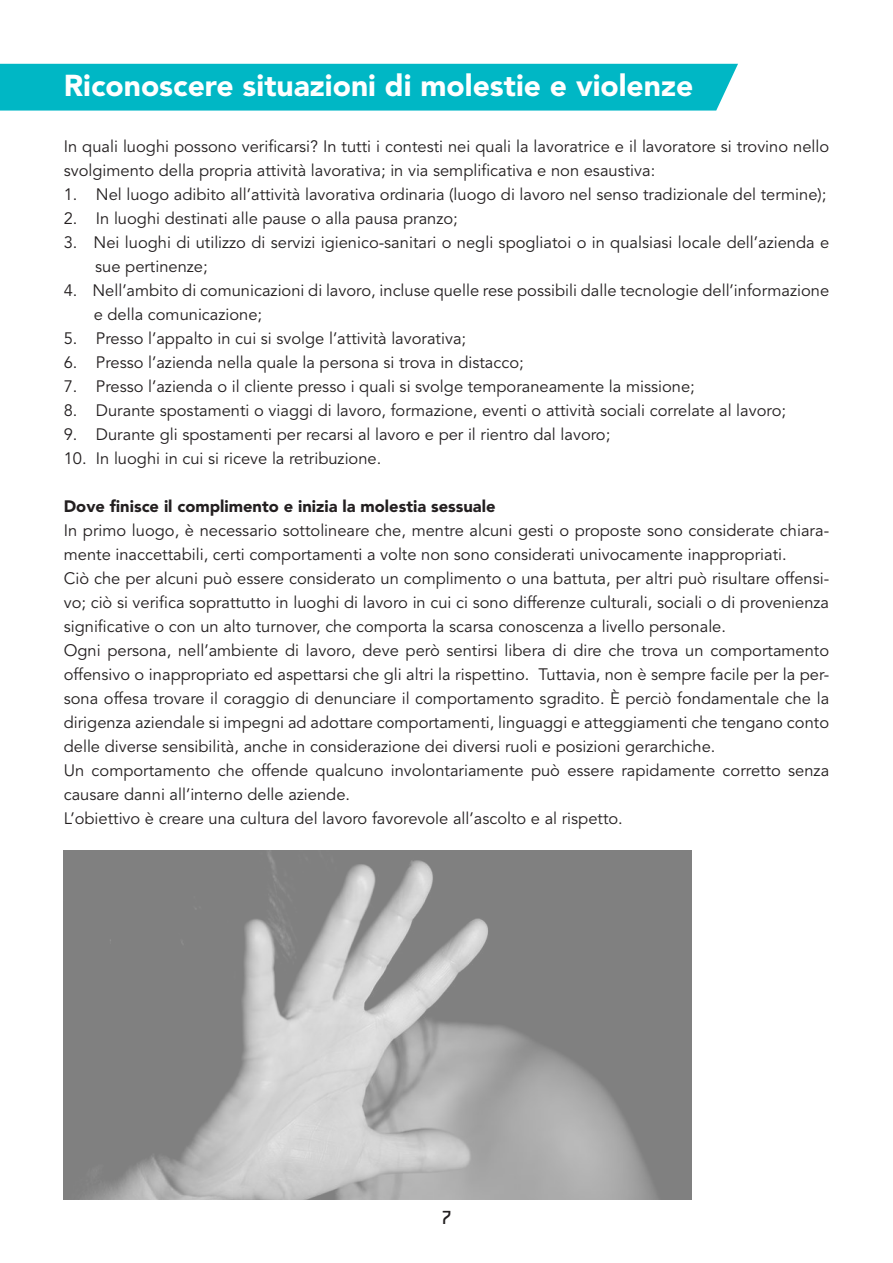
<style>
.page{position:relative;width:893px;height:1263px;background:#fff}
.page>*{position:absolute;margin:0;border:0;box-sizing:border-box;transform-origin:0 0}
.t1{font:900 30px "Avenir LT Std";color:#fff}
.t2{font:500 21px "Conduit ITC";color:#231f20}
.t3{font:16.5px/24px "Avenir LT Std";color:#231f20}
.t4{font:900 16.5px "Avenir LT Std";color:#231f20}
</style>
<div class="page">
<div style="left:0;top:64px;width:738px;height:47px;background:#00b7c5"></div>
<img style="left:64px;top:850px;width:627px;height:349px">
<h1 class="t1" style="left:64px;top:67px;width:631px">Riconoscere situazioni di molestie e violenze</h1>
<p class="t3" style="left:64px;top:134px;width:767px">In quali luoghi possono verificarsi? In tutti i contesti nei quali la lavoratrice e il lavoratore si trovino nello svolgimento della propria attività lavorativa; in via semplificativa e non esaustiva:</p>
<p class="t3" style="left:64px;top:182px;width:764px">1. Nel luogo adibito all’attività lavorativa ordinaria (luogo di lavoro nel senso tradizionale del termine);</p>
<p class="t3" style="left:64px;top:206px;width:395px">2. In luoghi destinati alle pause o alla pausa pranzo;</p>
<p class="t3" style="left:95px;top:230px;width:735px;text-indent:-32px">3. Nei luoghi di utilizzo di servizi igienico-sanitari o negli spogliatoi o in qualsiasi locale dell’azienda e sue pertinenze;</p>
<p class="t3" style="left:94px;top:278px;width:737px;text-indent:-30px">4. Nell’ambito di comunicazioni di lavoro, incluse quelle rese possibili dalle tecnologie dell’informazione e della comunicazione;</p>
<p class="t3" style="left:64px;top:326px;width:404px">5. Presso l’appalto in cui si svolge l’attività lavorativa;</p>
<p class="t3" style="left:64px;top:350px;width:461px">6. Presso l’azienda nella quale la persona si trova in distacco;</p>
<p class="t3" style="left:64px;top:374px;width:633px">7. Presso l’azienda o il cliente presso i quali si svolge temporaneamente la missione;</p>
<p class="t3" style="left:64px;top:398px;width:724px">8. Durante spostamenti o viaggi di lavoro, formazione, eventi o attività sociali correlate al lavoro;</p>
<p class="t3" style="left:64px;top:422px;width:548px">9. Durante gli spostamenti per recarsi al lavoro e per il rientro dal lavoro;</p>
<p class="t3" style="left:64px;top:446px;width:319px">10. In luoghi in cui si riceve la retribuzione.</p>
<p class="t4" style="left:64px;top:496px;width:433px">Dove finisce il complimento e inizia la molestia sessuale</p>
<p class="t3" style="left:64px;top:518px;width:767px">In primo luogo, è necessario sottolineare che, mentre alcuni gesti o proposte sono considerate chiara&shy;mente inaccettabili, certi comportamenti a volte non sono considerati univocamente inappropriati.<br>Ciò che per alcuni può essere considerato un complimento o una battuta, per altri può risultare offensi&shy;vo; ciò si verifica soprattutto in luoghi di lavoro in cui ci sono differenze culturali, sociali o di provenienza significative o con un alto turnover, che comporta la scarsa conoscenza a livello personale.<br>Ogni persona, nell’ambiente di lavoro, deve però sentirsi libera di dire che trova un comportamento offensivo o inappropriato ed aspettarsi che gli altri la rispettino. Tuttavia, non è sempre facile per la per&shy;sona offesa trovare il coraggio di denunciare il comportamento sgradito. È perciò fondamentale che la dirigenza aziendale si impegni ad adottare comportamenti, linguaggi e atteggiamenti che tengano conto delle diverse sensibilità, anche in considerazione dei diversi ruoli e posizioni gerarchiche.<br>Un comportamento che offende qualcuno involontariamente può essere rapidamente corretto senza causare danni all’interno delle aziende.<br>L’obiettivo è creare una cultura del lavoro favorevole all’ascolto e al rispetto.</p>
<p class="t2" style="left:441px;top:1205px;width:12px">7</p>
</div>
